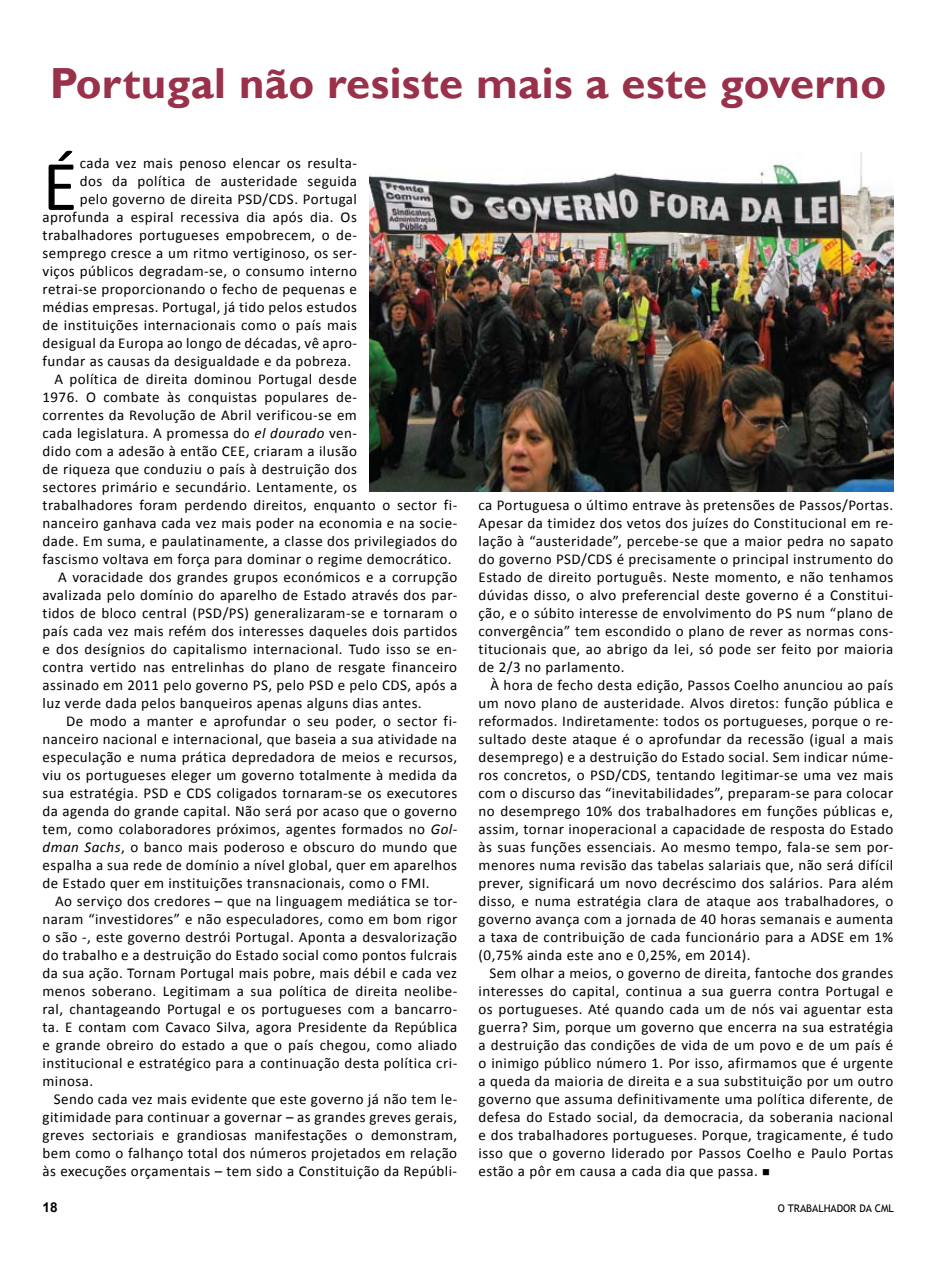
<style>
.page{position:relative;width:936px;height:1263px;background:#fff}
.page>*{position:absolute;margin:0;border:0;box-sizing:border-box;transform-origin:0 0}
.t1{font:71.7px "Calibri";color:#000}
.t2{font:700 43.5px "Gill Sans";letter-spacing:.01em;color:#983149}
.t3{font:15px/18px "Calibri";letter-spacing:.03em;color:#000;text-align:justify}
.t4{font:700 13.5px "Arial";color:#000}
.t5{font:10.5px "Trebuchet MS";color:#000}
.s1{font-style:italic}
</style>
<div class="page">
<img style="left:369px;top:153px;width:524px;height:339px">
<h2 class="t2" style="left:50px;top:57px;width:837px">Portugal não resiste mais a este governo</h2>
<h1 class="t1" style="left:43px;top:141px;width:36px">É</h1>
<p class="t3" style="left:80px;top:154px;width:279px">cada vez mais penoso elencar os resulta-</p>
<p class="t3" style="left:80px;top:172px;width:279px">dos da política de austeridade seguida</p>
<p class="t3" style="left:80px;top:190px;width:279px">pelo governo de direita PSD/CDS. Portugal</p>
<p class="t3" style="left:43px;top:208px;width:316px">aprofunda a espiral recessiva dia após dia. Os</p>
<p class="t3" style="left:43px;top:226px;width:316px">trabalhadores portugueses empobrecem, o de-</p>
<p class="t3" style="left:43px;top:244px;width:316px">semprego cresce a um ritmo vertiginoso, os ser-</p>
<p class="t3" style="left:43px;top:262px;width:316px">viços públicos degradam-se, o consumo interno</p>
<p class="t3" style="left:43px;top:280px;width:316px">retrai-se proporcionando o fecho de pequenas e</p>
<p class="t3" style="left:43px;top:298px;width:316px">médias empresas. Portugal, já tido pelos estudos</p>
<p class="t3" style="left:43px;top:316px;width:316px">de instituições internacionais como o país mais</p>
<p class="t3" style="left:43px;top:334px;width:316px">desigual da Europa ao longo de décadas, vê apro-</p>
<p class="t3" style="left:43px;top:352px;width:310px">fundar as causas da desigualdade e da pobreza.</p>
<p class="t3" style="left:54px;top:370px;width:304px">A política de direita dominou Portugal desde</p>
<p class="t3" style="left:43px;top:388px;width:316px">1976. O combate às conquistas populares de-</p>
<p class="t3" style="left:43px;top:406px;width:316px">correntes da Revolução de Abril verificou-se em</p>
<p class="t3" style="left:43px;top:424px;width:316px">cada legislatura. A promessa do <span class="s1">el dourado</span> ven-</p>
<p class="t3" style="left:43px;top:442px;width:316px">dido com a adesão à então CEE, criaram a ilusão</p>
<p class="t3" style="left:43px;top:460px;width:316px">de riqueza que conduziu o país à destruição dos</p>
<p class="t3" style="left:43px;top:478px;width:316px">sectores primário e secundário. Lentamente, os</p>
<p class="t3" style="left:43px;top:496px;width:416px">trabalhadores foram perdendo direitos, enquanto o sector fi-</p>
<p class="t3" style="left:43px;top:514px;width:416px">nanceiro ganhava cada vez mais poder na economia e na socie-</p>
<p class="t3" style="left:43px;top:532px;width:416px">dade. Em suma, e paulatinamente, a classe dos privilegiados do</p>
<p class="t3" style="left:43px;top:550px;width:410px">fascismo voltava em força para dominar o regime democrático.</p>
<p class="t3" style="left:58px;top:568px;width:400px">A voracidade dos grandes grupos económicos e a corrupção</p>
<p class="t3" style="left:43px;top:586px;width:416px">avalizada pelo domínio do aparelho de Estado através dos par-</p>
<p class="t3" style="left:43px;top:604px;width:416px">tidos de bloco central (PSD/PS) generalizaram-se e tornaram o</p>
<p class="t3" style="left:43px;top:622px;width:416px">país cada vez mais refém dos interesses daqueles dois partidos</p>
<p class="t3" style="left:43px;top:640px;width:416px">e dos desígnios do capitalismo internacional. Tudo isso se en-</p>
<p class="t3" style="left:43px;top:658px;width:416px">contra vertido nas entrelinhas do plano de resgate financeiro</p>
<p class="t3" style="left:43px;top:676px;width:416px">assinado em 2011 pelo governo PS, pelo PSD e pelo CDS, após a</p>
<p class="t3" style="left:43px;top:694px;width:381px">luz verde dada pelos banqueiros apenas alguns dias antes.</p>
<p class="t3" style="left:66px;top:712px;width:392px">De modo a manter e aprofundar o seu poder, o sector fi-</p>
<p class="t3" style="left:43px;top:730px;width:416px">nanceiro nacional e internacional, que baseia a sua atividade na</p>
<p class="t3" style="left:43px;top:748px;width:416px">especulação e numa prática depredadora de meios e recursos,</p>
<p class="t3" style="left:43px;top:766px;width:416px">viu os portugueses eleger um governo totalmente à medida da</p>
<p class="t3" style="left:43px;top:784px;width:416px">sua estratégia. PSD e CDS coligados tornaram-se os executores</p>
<p class="t3" style="left:43px;top:802px;width:416px">da agenda do grande capital. Não será por acaso que o governo</p>
<p class="t3" style="left:43px;top:820px;width:416px">tem, como colaboradores próximos, agentes formados no <span class="s1">Gol-</span></p>
<p class="t3" style="left:43px;top:838px;width:416px"><span class="s1">dman Sachs</span>, o banco mais poderoso e obscuro do mundo que</p>
<p class="t3" style="left:43px;top:856px;width:416px">espalha a sua rede de domínio a nível global, quer em aparelhos</p>
<p class="t3" style="left:43px;top:874px;width:389px">de Estado quer em instituições transnacionais, como o FMI.</p>
<p class="t3" style="left:55px;top:892px;width:404px">Ao serviço dos credores – que na linguagem mediática se tor-</p>
<p class="t3" style="left:43px;top:910px;width:416px">naram “investidores” e não especuladores, como em bom rigor</p>
<p class="t3" style="left:43px;top:928px;width:416px">o são -, este governo destrói Portugal. Aponta a desvalorização</p>
<p class="t3" style="left:43px;top:946px;width:416px">do trabalho e a destruição do Estado social como pontos fulcrais</p>
<p class="t3" style="left:43px;top:964px;width:416px">da sua ação. Tornam Portugal mais pobre, mais débil e cada vez</p>
<p class="t3" style="left:43px;top:982px;width:416px">menos soberano. Legitimam a sua política de direita neolibe-</p>
<p class="t3" style="left:43px;top:1000px;width:416px">ral, chantageando Portugal e os portugueses com a bancarro-</p>
<p class="t3" style="left:43px;top:1018px;width:416px">ta. E contam com Cavaco Silva, agora Presidente da República</p>
<p class="t3" style="left:43px;top:1036px;width:416px">e grande obreiro do estado a que o país chegou, como aliado</p>
<p class="t3" style="left:43px;top:1054px;width:416px">institucional e estratégico para a continuação desta política cri-</p>
<p class="t3" style="left:43px;top:1072px;width:52px">minosa.</p>
<p class="t3" style="left:54px;top:1090px;width:405px">Sendo cada vez mais evidente que este governo já não tem le-</p>
<p class="t3" style="left:43px;top:1108px;width:416px">gitimidade para continuar a governar – as grandes greves gerais,</p>
<p class="t3" style="left:43px;top:1126px;width:416px">greves sectoriais e grandiosas manifestações o demonstram,</p>
<p class="t3" style="left:43px;top:1144px;width:416px">bem como o falhanço total dos números projetados em relação</p>
<p class="t3" style="left:43px;top:1162px;width:416px">às execuções orçamentais – tem sido a Constituição da Repúbli-</p>
<p class="t3" style="left:478px;top:496px;width:416px">ca Portuguesa o último entrave às pretensões de Passos/Portas.<br>Apesar da timidez dos vetos dos juízes do Constitucional em re&shy;lação à “austeridade”, percebe-se que a maior pedra no sapato do governo PSD/CDS é precisamente o principal instrumento do Estado de direito português. Neste momento, e não tenhamos dúvidas disso, o alvo preferencial deste governo é a Constitui&shy;ção, e o súbito interesse de envolvimento do PS num “plano de convergência” tem escondido o plano de rever as normas cons&shy;titucionais que, ao abrigo da lei, só pode ser feito por maioria de 2/3 no parlamento.</p>
<p class="t3" style="left:478px;top:676px;width:416px;text-indent:12px">À hora de fecho desta edição, Passos Coelho anunciou ao país um novo plano de austeridade. Alvos diretos: função pública e reformados. Indiretamente: todos os portugueses, porque o re&shy;sultado deste ataque é o aprofundar da recessão (igual a mais desemprego) e a destruição do Estado social. Sem indicar núme&shy;ros concretos, o PSD/CDS, tentando legitimar-se uma vez mais com o discurso das “inevitabilidades”, preparam-se para colocar no desemprego 10% dos trabalhadores em funções públicas e, assim, tornar inoperacional a capacidade de resposta do Estado às suas funções essenciais. Ao mesmo tempo, fala-se sem por&shy;menores numa revisão das tabelas salariais que, não será difícil prever, significará um novo decréscimo dos salários. Para além disso, e numa estratégia clara de ataque aos trabalhadores, o governo avança com a jornada de 40 horas semanais e aumenta a taxa de contribuição de cada funcionário para a ADSE em 1% (0,75% ainda este ano e 0,25%, em 2014).</p>
<p class="t3" style="left:478px;top:964px;width:416px;text-indent:11px">Sem olhar a meios, o governo de direita, fantoche dos grandes interesses do capital, continua a sua guerra contra Portugal e os portugueses. Até quando cada um de nós vai aguentar esta guerra? Sim, porque um governo que encerra na sua estratégia a destruição das condições de vida de um povo e de um país é o inimigo público número 1. Por isso, afirmamos que é urgente a queda da maioria de direita e a sua substituição por um outro governo que assuma definitivamente uma política diferente, de defesa do Estado social, da democracia, da soberania nacional e dos trabalhadores portugueses. Porque, tragicamente, é tudo isso que o governo liderado por Passos Coelho e Paulo Portas estão a pôr em causa a cada dia que passa. ■</p>
<p class="t4" style="left:43px;top:1198px;width:17px">18</p>
<p class="t5" style="left:777px;top:1202px;width:118px">O TRABALHADOR DA CML</p>
</div>
